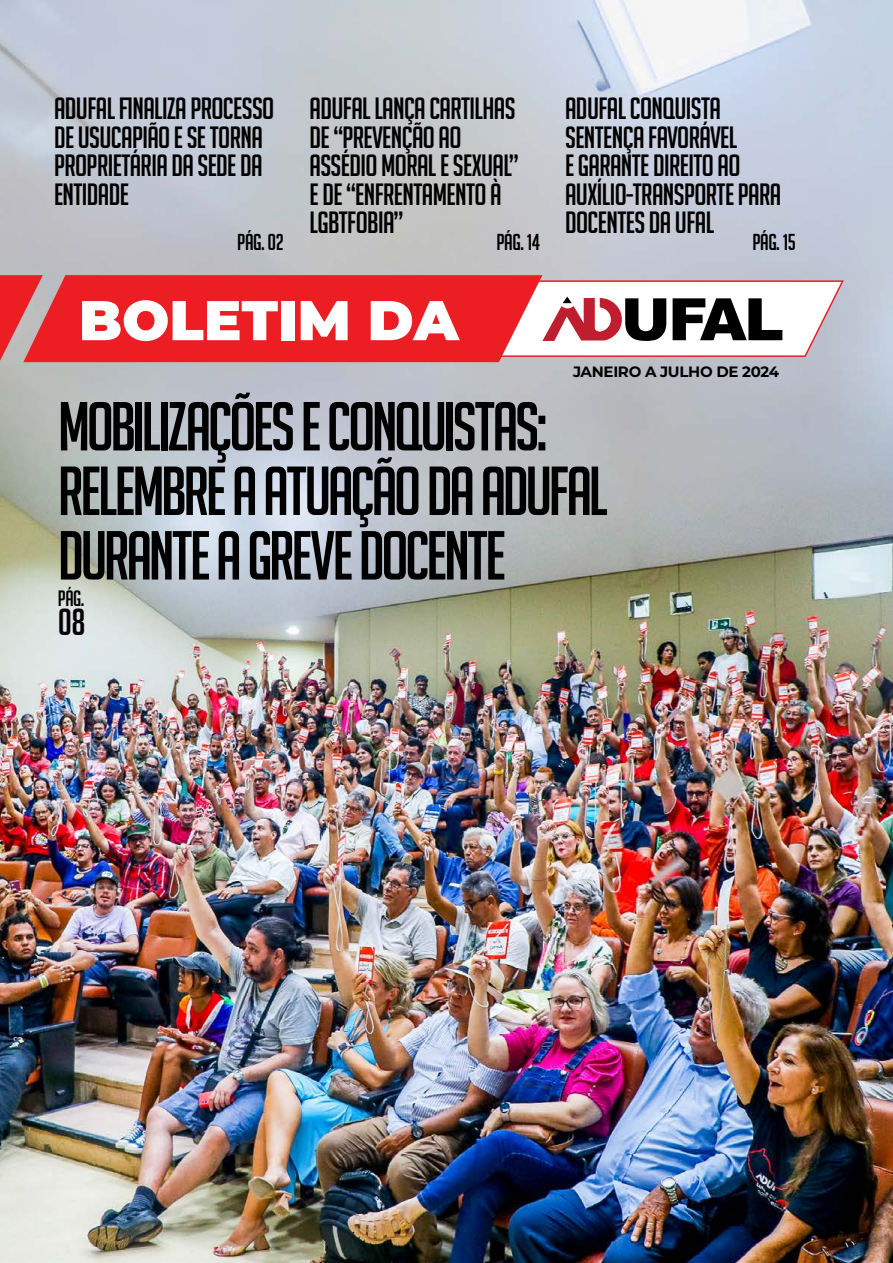
<style>
.page{position:relative;width:893px;height:1263px;background:#fff}
.page>*{position:absolute;margin:0;border:0;box-sizing:border-box;transform-origin:0 0}
.t1{font:67.5px/64.5px "Big Noodle Titling";letter-spacing:-.05em;color:#000}
.t2{font:900 55.8px "Montserrat";color:#fff}
.t3{font:36.9px "Big Noodle Titling";color:#000}
.t4{font:30px/28.5px "Big Noodle Titling";letter-spacing:-.02em;color:#000}
.t5{font:22.5px "Big Noodle Titling";letter-spacing:-.02em;color:#000}
.t6{font:21.6px "Big Noodle Titling";color:#000}
.t7{font:700 15px "Montserrat";letter-spacing:-.02em;color:#000}
</style>
<div class="page">
<img style="left:0;top:0;width:893px;height:1263px">
<svg style="left:0;top:275px;width:23px;height:86px"></svg>
<div style="left:23px;top:275px;width:519px;height:87px;background:#ed1d24"></div>
<svg style="left:393px;top:280px;width:452px;height:78px"></svg>
<p class="t4" style="left:54px;top:94px;width:222px">ADUFAL FINALIZA PROCESSO<br>DE USUCAPIÃO E SE TORNA<br>PROPRIETÁRIA DA SEDE DA<br>ENTIDADE</p>
<p class="t5" style="left:237px;top:230px;width:48px">PÁG. 02</p>
<p class="t5" style="left:496px;top:230px;width:45px">PÁG. 14</p>
<p class="t4" style="left:310px;top:94px;width:211px">ADUFAL LANÇA CARTILHAS<br>DE “PREVENÇÃO AO<br>ASSÉDIO MORAL E SEXUAL”<br>E DE “ENFRENTAMENTO À<br>LGBTFOBIA”</p>
<p class="t4" style="left:565px;top:94px;width:218px">ADUFAL CONQUISTA<br>SENTENÇA FAVORÁVEL<br>E GARANTE DIREITO AO<br>AUXÍLIO-TRANSPORTE PARA<br>DOCENTES DA UFAL</p>
<p class="t5" style="left:752px;top:230px;width:45px">PÁG. 15</p>
<h2 class="t2" style="left:79px;top:278px;width:381px">BOLETIM DA</h2>
<p class="t7" style="left:573px;top:361px;width:208px">JANEIRO A JULHO DE 2024</p>
<h1 class="t1" style="left:58px;top:394px;width:551px">MOBILIZAÇÕES E CONQUISTAS:<br>RELEMBRE A ATUAÇÃO DA ADUFAL<br>DURANTE A GREVE DOCENTE</h1>
<p class="t6" style="left:58px;top:586px;width:28px">PÁG.</p>
<p class="t3" style="left:58px;top:602px;width:29px">08</p>
</div>
